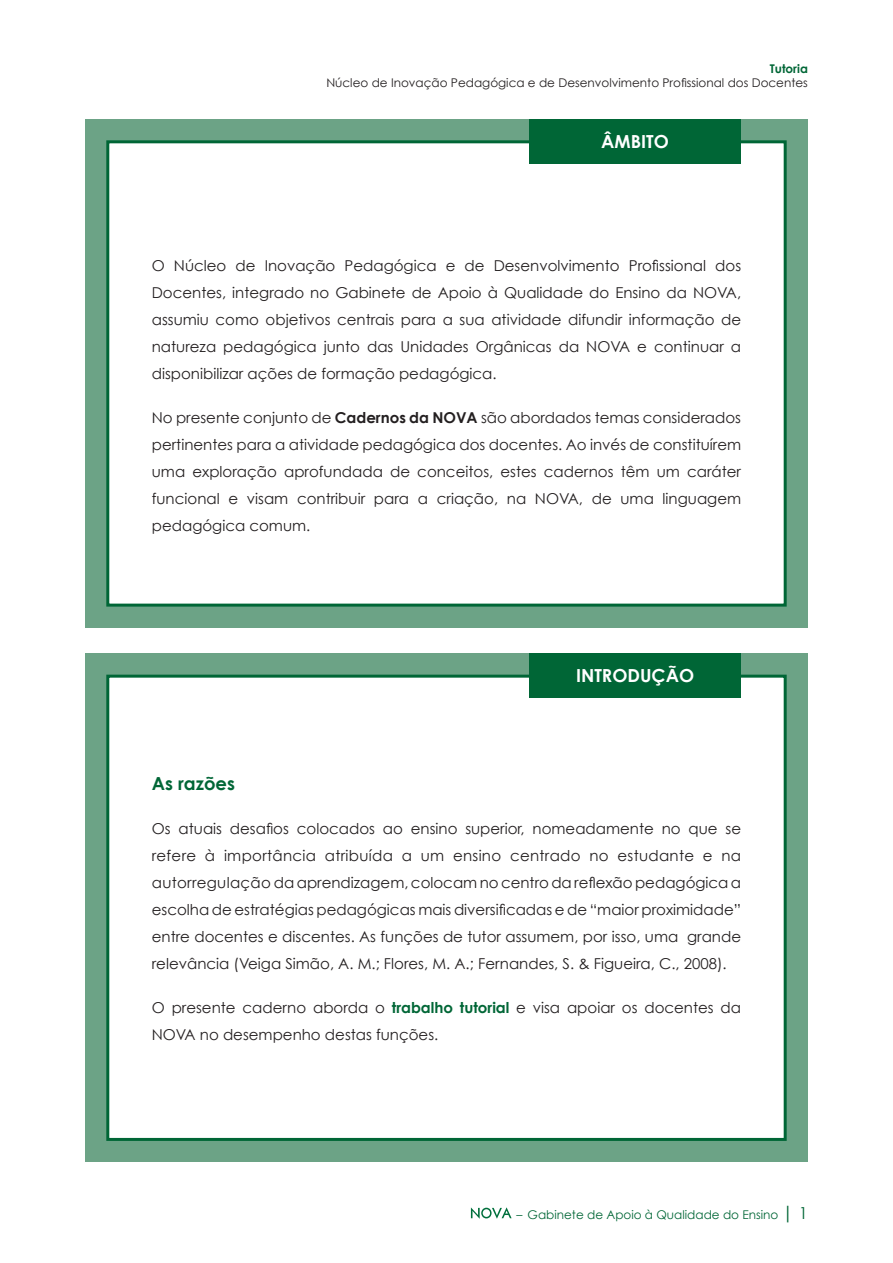
<style>
.page{position:relative;width:893px;height:1263px;background:#fff}
.page>*{position:absolute;margin:0;border:0;box-sizing:border-box;transform-origin:0 0}
.t1{font:700 18px "Century Gothic";color:#fff}
.t2{font:700 18px "Century Gothic";color:#006636}
.t3{font:15px/27px "Century Gothic";color:#231f20;text-align:justify}
.t4{font:12px "Century Gothic";color:#231f20}
.t5{font:12px "Century Gothic";color:#006636}
.t6{font:700 12px "Century Gothic";color:#006636}
.s1{font-weight:700}
.s2{font-weight:700;color:#006636}
.s3{font-size:18px}
.s4{font-size:16.5px}
</style>
<div class="page">
<svg style="left:471px;top:1207px;width:41px;height:12px"></svg>
<div style="left:85px;top:653px;width:723px;height:509px;background:#6ca386"></div>
<div style="left:108px;top:676px;width:677px;height:463px;background:#fff"></div>
<div style="left:106px;top:675px;width:681px;height:466px;border:3px solid #006636"></div>
<div style="left:85px;top:119px;width:723px;height:509px;background:#6ca386"></div>
<div style="left:108px;top:142px;width:677px;height:463px;background:#fff"></div>
<div style="left:106px;top:140px;width:681px;height:467px;border:3px solid #006636"></div>
<div style="left:529px;top:119px;width:212px;height:44px;background:#006636"></div>
<div style="left:529px;top:653px;width:212px;height:45px;background:#006636"></div>
<p class="t6" style="left:770px;top:61px;width:40px">Tutoria</p>
<p class="t4" style="left:326px;top:76px;width:483px">Núcleo de Inovação Pedagógica e de Desenvolvimento Profissional dos Docentes</p>
<p class="t1" style="left:601px;top:130px;width:69px">Âmbito</p>
<p class="t3" style="left:152px;top:252px;width:591px">O Núcleo de Inovação Pedagógica e de Desenvolvimento Profissional dos Docentes, integrado no Gabinete de Apoio à Qualidade do Ensino da NOVA, assumiu como objetivos centrais para a sua atividade difundir informação de natureza pedagógica junto das Unidades Orgânicas da NOVA e continuar a disponibilizar ações de formação pedagógica.</p>
<p class="t3" style="left:152px;top:404px;width:591px">No presente conjunto de <span class="s1">Cadernos da NOVA</span> são abordados temas considerados pertinentes para a atividade pedagógica dos docentes. Ao invés de constituírem uma exploração aprofundada de conceitos, estes cadernos têm um caráter funcional e visam contribuir para a criação, na NOVA, de uma linguagem pedagógica comum.</p>
<p class="t1" style="left:601px;top:664px;width:69px">Âmbito</p>
<p class="t1" style="left:576px;top:664px;width:118px">INTRODUÇÃO</p>
<p class="t2" style="left:152px;top:772px;width:85px">As razões</p>
<p class="t3" style="left:152px;top:814px;width:591px">Os atuais desafios colocados ao ensino superior, nomeadamente no que se refere à importância atribuída a um ensino centrado no estudante e na autorregulação da aprendizagem, colocam no centro da reflexão pedagógica a escolha de estratégias pedagógicas mais diversificadas e de “maior proximidade” entre docentes e discentes. As funções de tutor assumem, por isso, uma grande relevância (Veiga Simão, A. M.; Flores, M. A.; Fernandes, S. &amp; Figueira, C., 2008).</p>
<p class="t3" style="left:152px;top:993px;width:591px">O presente caderno aborda o <span class="s2">trabalho tutorial</span> e visa apoiar os docentes da<br>NOVA no desempenho destas funções.</p>
<p class="t5" style="left:517px;top:1207px;width:293px">– Gabinete de Apoio à Qualidade do Ensino <span class="s3">|</span> <span class="s4">1</span></p>
</div>
